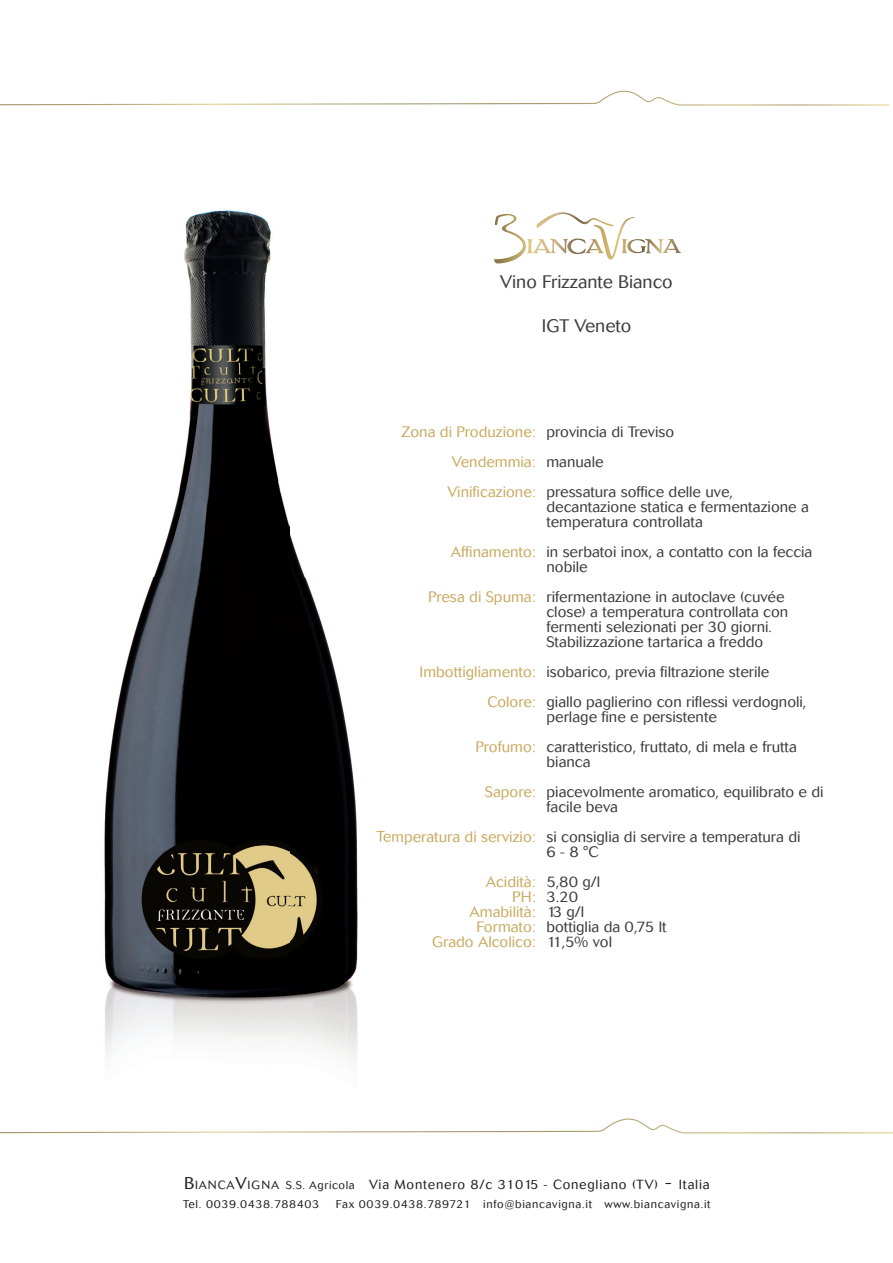
<style>
.page{position:relative;width:893px;height:1263px;background:#fff}
.page>*{position:absolute;margin:0;border:0;box-sizing:border-box;transform-origin:0 0}
.t1{font:300 18px "Cosmos";color:#3e3e3f}
.t2{font:300 15px/15px "Cosmos";color:#3e3e3f}
.t3{font:300 15px/15px "Cosmos";color:#caab63;text-align:right}
.t4{font:300 13.2px "Cosmos";letter-spacing:.06em;color:#231f20}
.t5{font:300 11.25px "Cosmos";letter-spacing:.06em;color:#231f20}
.s1{font-size:16.8px}
.s2{font-size:11.85px}
.s3{font-size:11.25px}
.s4{font-size:20.7px}
</style>
<div class="page">
<svg style="left:0;top:1118px;width:893px;height:16px"></svg>
<svg style="left:494px;top:212px;width:140px;height:52px"></svg>
<svg style="left:0;top:90px;width:889px;height:16px"></svg>
<img style="left:104px;top:210px;width:254px;height:848px">
<img style="left:376px;top:831px;width:17px;height:11px">
<p class="t1" style="left:500px;top:272px;width:174px">Vino Frizzante Bianco</p>
<p class="t1" style="left:542px;top:315px;width:91px">IGT Veneto</p>
<p class="t3" style="left:401px;top:416px;width:136px;line-height:30px">Zona di Produzione:<br>Vendemmia:<br>Vinificazione:</p>
<p class="t3" style="left:451px;top:544px;width:86px">Affinamento:</p>
<p class="t3" style="left:428px;top:589px;width:109px">Presa di Spuma:</p>
<p class="t3" style="left:420px;top:656px;width:118px;line-height:30px">Imbottigliamento:<br>Colore:</p>
<p class="t3" style="left:476px;top:739px;width:62px">Profumo:</p>
<p class="t3" style="left:485px;top:784px;width:53px">Sapore:</p>
<p class="t3" style="left:376px;top:829px;width:161px">Temperatura di servizio:</p>
<p class="t3" style="left:432px;top:874px;width:105px">Acidità:<br>PH:<br>Amabilità:<br>Formato:<br>Grado Alcolico:</p>
<p class="t2" style="left:546px;top:416px;width:188px;line-height:30px">provincia di Treviso manuale<br>pressatura soffice delle uve,</p>
<p class="t2" style="left:546px;top:499px;width:264px">decantazione statica e fermentazione a temperatura controllata</p>
<p class="t2" style="left:546px;top:544px;width:267px">in serbatoi inox, a contatto con la feccia nobile</p>
<p class="t2" style="left:546px;top:589px;width:243px">rifermentazione in autoclave (cuvée close) a temperatura controllata con fermenti selezionati per 30 giorni.<br>Stabilizzazione tartarica a freddo</p>
<p class="t2" style="left:546px;top:656px;width:261px;line-height:30px">isobarico, previa filtrazione sterile giallo paglierino con riflessi verdognoli,</p>
<p class="t2" style="left:546px;top:701px;width:252px;line-height:30px">perlage fine e persistente caratteristico, fruttato, di mela e frutta</p>
<p class="t2" style="left:546px;top:746px;width:279px;line-height:30px">bianca<br>piacevolmente aromatico, equilibrato e di</p>
<p class="t2" style="left:546px;top:791px;width:256px;line-height:30px">facile beva<br>si consiglia di servire a temperatura di</p>
<p class="t2" style="left:546px;top:836px;width:55px;line-height:30px">6 - 8 °C<br>5,80 g/l</p>
<p class="t2" style="left:546px;top:889px;width:122px">3.20<br>13 g/l<br>bottiglia da 0,75 lt<br>11,5% vol</p>
<p class="t4" style="left:184px;top:1176px;width:527px"><span class="s1">B</span><span class="s2">IANCA</span><span class="s1">V</span><span class="s2">IGNA</span> <span class="s3">S.S. A</span><span class="s3">gricola</span> Via Montenero 8/c 31015 - Conegliano (TV) <span class="s4">-</span> Italia</p>
<p class="t5" style="left:183px;top:1197px;width:138px">Tel. 0039.0438.788403</p>
<p class="t5" style="left:336px;top:1197px;width:376px">Fax 0039.0438.789721 info@biancavigna.it www.biancavigna.it</p>
</div>
